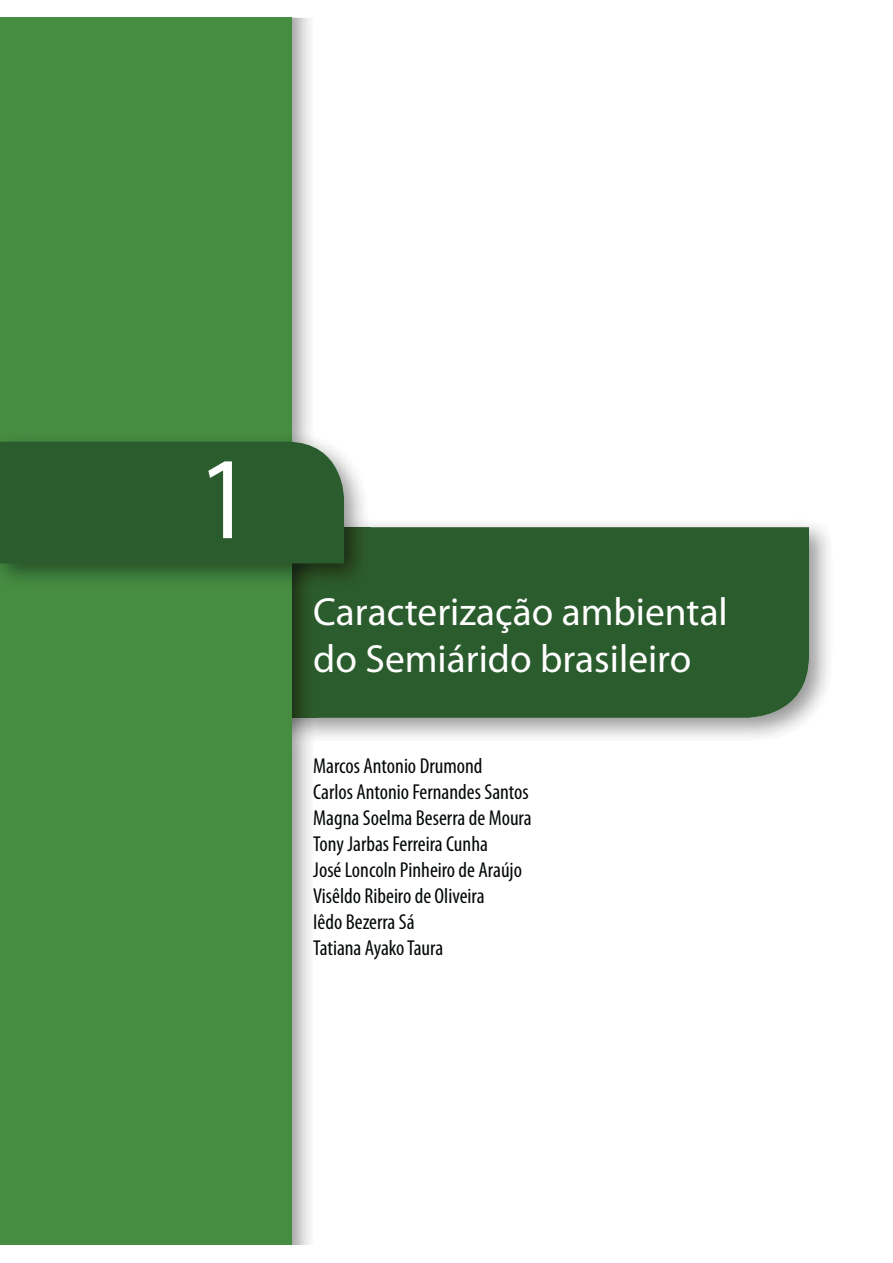
<style>
.page{position:relative;width:893px;height:1263px;background:#fff}
.page>*{position:absolute;margin:0;border:0;box-sizing:border-box;transform-origin:0 0}
.t1{font:condensed 118.05px "Myriad Pro";color:#fff}
.t2{font:39.3px/47.2px "Myriad Pro";color:#fff}
.t3{font:condensed 21.6px/26px "Myriad Pro";color:#030806}
</style>
<div class="page">
<div style="left:317px;top:527px;width:492px;height:191px;background:#2b5c2d"></div>
<img style="left:291px;top:18px;width:20px;height:1227px">
<img style="left:291px;top:590px;width:26px;height:154px">
<div style="left:0;top:18px;width:291px;height:1227px;background:#478d41"></div>
<img style="left:0;top:431px;width:370px;height:159px">
<div style="left:0;top:442px;width:344px;height:121px;background:#2b5c2d"></div>
<h1 class="t1" style="left:201px;top:458px;width:47px">1</h1>
<h2 class="t2" style="left:313px;top:590px;width:416px">Caracterização ambiental do Semiárido brasileiro</h2>
<p class="t3" style="left:313px;top:755px;width:220px">Marcos Antonio Drumond<br>Carlos Antonio Fernandes Santos<br>Magna Soelma Beserra de Moura<br>Tony Jarbas Ferreira Cunha<br>José Loncoln Pinheiro de Araújo<br>Visêldo Ribeiro de Oliveira<br>Iêdo Bezerra Sá<br>Tatiana Ayako Taura</p>
</div>
